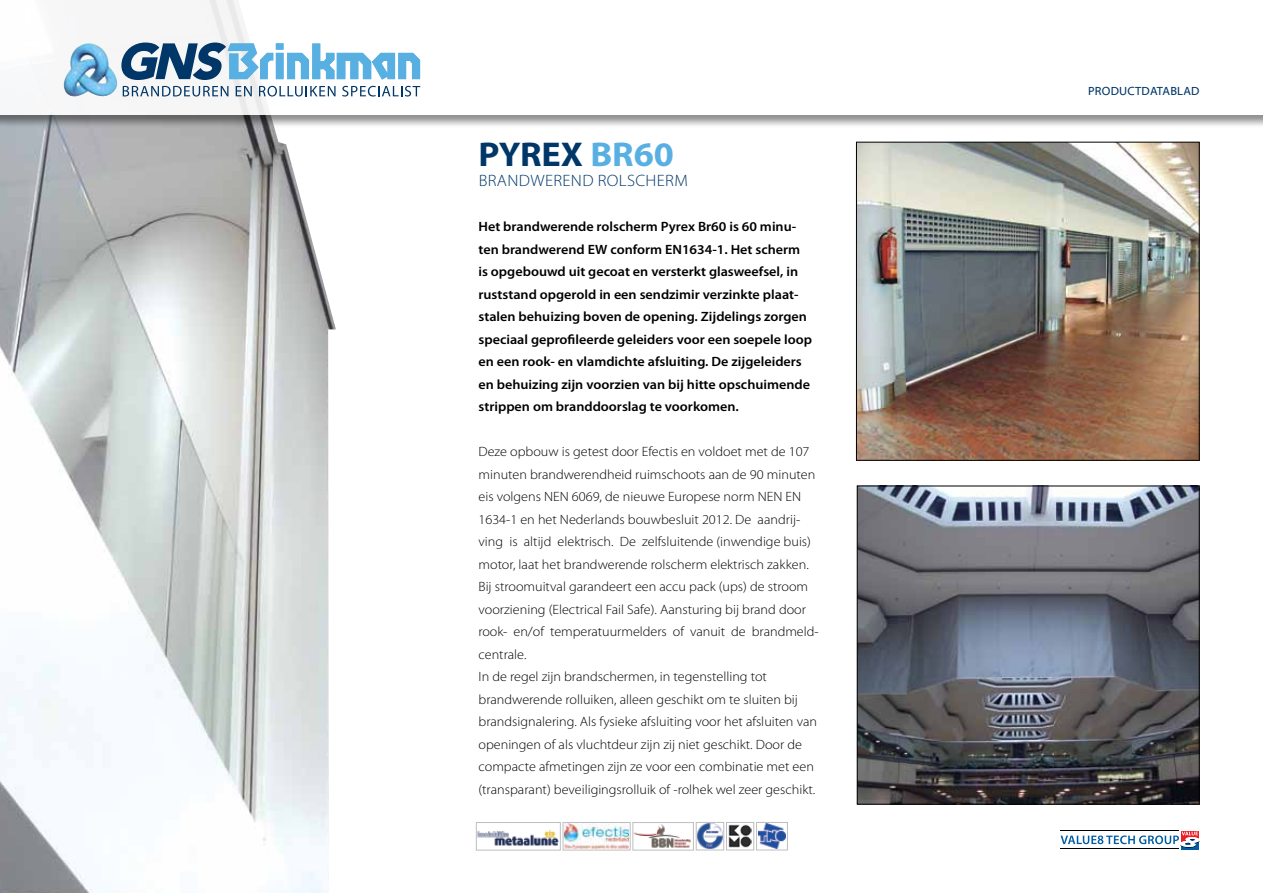
<style>
.page{position:relative;width:1263px;height:893px;background:#fff}
.page>*{position:absolute;margin:0;border:0;box-sizing:border-box;transform-origin:0 0}
.t1{font:700 34.5px "Myriad Pro";color:#003768;scale:1.05 1}
.t2{font:300 16.5px "Myriad Pro";letter-spacing:.02em;color:#003768;scale:1.05 1}
.t3{font:300 13.5px/22.5px "Myriad Pro";color:#000;scale:1.05 1}
.t4{font:600 13.5px/22.5px "Myriad Pro";color:#000;scale:1.05 1}
.t5{font:12px "Myriad Web Pro";letter-spacing:.02em;color:#003768}
.s1{color:#58b0e2}
</style>
<div class="page">
<img style="left:0;top:128px;width:336px;height:765px">
<hr style="left:1060px;top:831px;width:119px;height:1px;background:#000">
<hr style="left:1060px;top:848px;width:119px;height:1px;background:#000">
<svg style="left:1181px;top:831px;width:18px;height:1px"></svg>
<div style="left:1181px;top:842px;width:18px;height:7px;background:#005da4"></div>
<svg style="left:1060px;top:832px;width:139px;height:16px"></svg>
<div style="left:0;top:0;width:1263px;height:128px;background:#000;opacity:.5"></div>
<div style="left:0;top:0;width:1263px;height:115px;background:#fff"></div>
<img style="left:858px;top:144px;width:339px;height:315px">
<div style="left:856px;top:142px;width:343px;height:319px;border:1px solid #000"></div>
<img style="left:859px;top:488px;width:338px;height:314px">
<div style="left:857px;top:486px;width:342px;height:318px;border:1px solid #000"></div>
<svg style="left:123px;top:86px;width:105px;height:11px"></svg>
<svg style="left:236px;top:86px;width:16px;height:10px"></svg>
<svg style="left:259px;top:86px;width:77px;height:11px"></svg>
<svg style="left:342px;top:86px;width:78px;height:11px"></svg>
<svg style="left:121px;top:43px;width:299px;height:37px"></svg>
<img style="left:63px;top:43px;width:55px;height:54px">
<img style="left:478px;top:829px;width:81px;height:17px">
<div style="left:476px;top:822px;width:85px;height:28px;border:1px solid #bcbec0"></div>
<img style="left:698px;top:824px;width:24px;height:24px">
<div style="left:696px;top:822px;width:28px;height:28px;border:1px solid #bcbec0"></div>
<img style="left:634px;top:824px;width:57px;height:24px">
<div style="left:632px;top:822px;width:62px;height:28px;border:1px solid #bcbec0"></div>
<img style="left:565px;top:824px;width:63px;height:24px">
<div style="left:563px;top:822px;width:67px;height:28px;border:1px solid #bcbec0"></div>
<img style="left:729px;top:825px;width:23px;height:23px">
<div style="left:726px;top:822px;width:28px;height:28px;border:1px solid #bcbec0"></div>
<img style="left:758px;top:824px;width:28px;height:24px">
<div style="left:756px;top:822px;width:32px;height:28px;border:1px solid #bcbec0"></div>
<h1 class="t1" style="left:478px;top:132px;width:188px">PYREX <span class="s1">BR60</span></h1>
<p class="t2" style="left:479px;top:171px;width:29px">brand</p>
<p class="t2" style="left:530px;top:171px;width:41px">werend</p>
<p class="t2" style="left:598px;top:171px;width:87px">rolSCHERM</p>
<p class="t4" style="left:478px;top:215px;width:319px">Het brandwerende rolscherm Pyrex Br60 is 60 minu&shy;ten brandwerend EW conform EN1634-1. Het scherm is opgebouwd uit gecoat en versterkt glasweefsel, in ruststand opgerold in een sendzimir verzinkte plaat&shy;stalen behuizing boven de opening. Zijdelings zorgen speciaal geprofileerde geleiders voor een soepele loop en een rook- en vlamdichte afsluiting. De zijgeleiders en behuizing zijn voorzien van bij hitte opschuimende strippen om branddoorslag te voorkomen.</p>
<p class="t3" style="left:478px;top:440px;width:325px">Deze opbouw is getest door Efectis en voldoet met de 107 minuten brandwerendheid ruimschoots aan de 90 minuten eis volgens NEN 6069, de nieuwe Europese norm NEN EN 1634-1 en het Nederlands bouwbesluit 2012. De aandrij&shy;ving is altijd elektrisch. De zelfsluitende (inwendige buis) motor, laat het brandwerende rolscherm elektrisch zakken.<br>Bij stroomuitval garandeert een accu pack (ups) de stroom voorziening (Electrical Fail Safe). Aansturing bij brand door rook- en/of temperatuurmelders of vanuit de brandmeld&shy;centrale.<br>In de regel zijn brandschermen, in tegenstelling tot brandwerende rolluiken, alleen geschikt om te sluiten bij brandsignalering. Als fysieke afsluiting voor het afsluiten van openingen of als vluchtdeur zijn zij niet geschikt. Door de compacte afmetingen zijn ze voor een combinatie met een (transparant) beveiligingsrolluik of -rolhek wel zeer geschikt.</p>
<p class="t5" style="left:1088px;top:85px;width:113px">PRODUCTDATABLAD</p>
</div>
